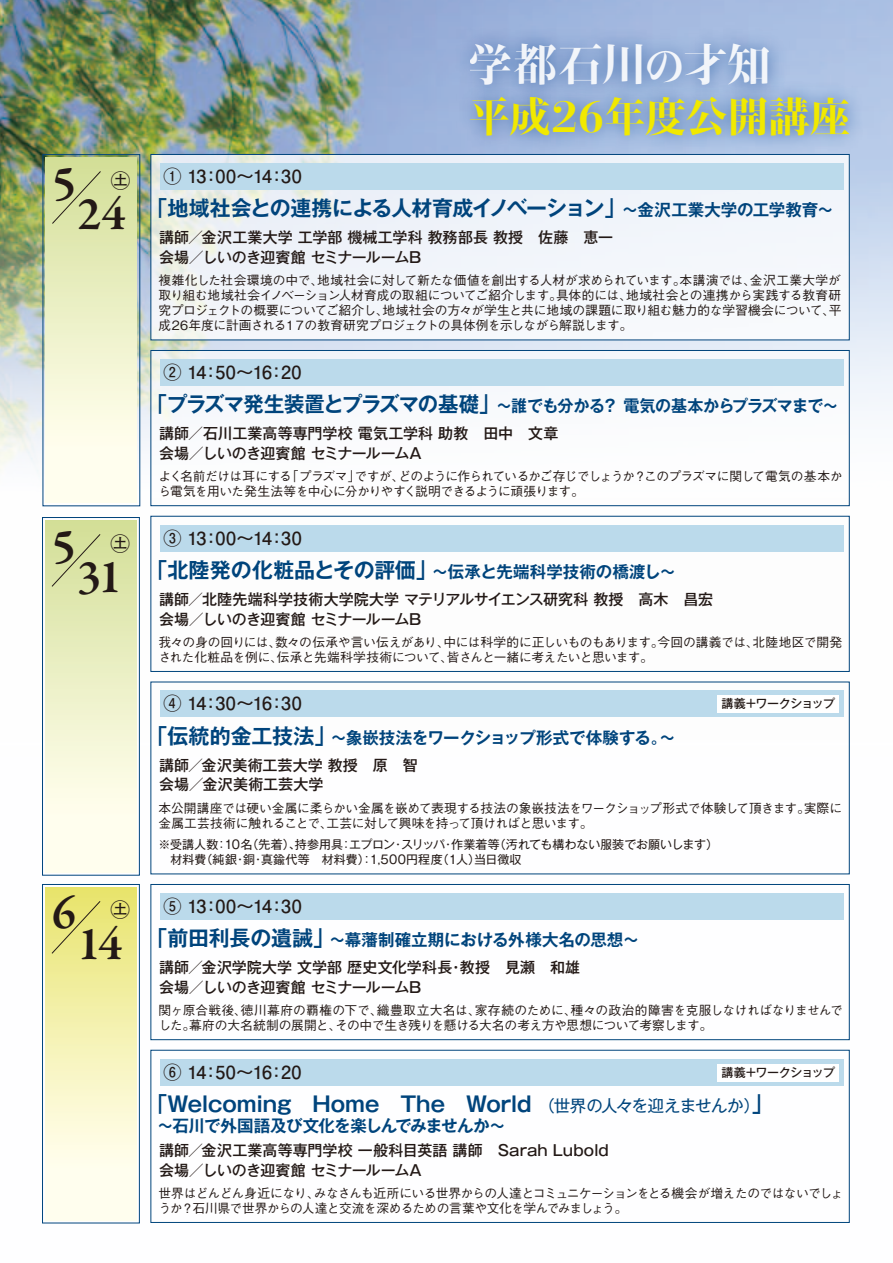
<style>
.page{position:relative;width:893px;height:1263px;background:#fff}
.page>*{position:absolute;margin:0;border:0;box-sizing:border-box;transform-origin:0 0}
.t1{font:600 48px "Garamond Premr Pro";color:#231916}
.t2{font:800 44.1px "Kocho Std";color:#fff}
.t3{font:800 41.4px "Kocho Std";color:#f1e900}
.t4{font:700 21px "Gothic MB101 Pro De";letter-spacing:-.015em;color:#00447c}
.t5{font:700 21px "Gothic MB101 Pro De";letter-spacing:-.055em;color:#00447c}
.t6{font:700 19.5px "Futo Go B101 Pro";color:#231916}
.t7{font:700 18px "Futo Go B101 Pro";letter-spacing:-.01em;color:#231916}
.t8{font:700 16.5px "Gothic MB101 Pro De";letter-spacing:-.02em;color:#00447c}
.t9{font:700 16.5px "Gothic MB101 Pro De";color:#00447c}
.t10{font:500 15px/19.5px "Gothic MB101 Pro";color:#231916}
.t11{font:500 12.75px/15px "Gothic BBB Pro";letter-spacing:-.04em;color:#231916}
.t12{font:12px/15px "Gothic MB101 Pro";color:#231916}
.t13{font:500 12px "Gothic MB101 Pro";letter-spacing:-.06em;color:#231916}
.s1{font-size:39.45px}
.s2{font-size:16.5px}
.s3{font-size:21px}
.s4{font-family:"Gothic MB101 Pro";font-weight:400;font-size:16.5px}
</style>
<div class="page">
<img style="left:0;top:0;width:893px;height:1224px">
<div style="left:42px;top:517px;width:98px;height:358px;border:1px solid #00447c"></div>
<div style="left:45px;top:520px;width:91px;height:352px;background:linear-gradient(to bottom,#d4e099,#fffffa)"></div>
<svg style="left:51px;top:533px;width:50px;height:54px"></svg>
<div style="left:43px;top:154px;width:97px;height:352px;border:1px solid #00447c"></div>
<div style="left:46px;top:158px;width:91px;height:345px;background:linear-gradient(to bottom,#d5e09a,#fffffa)"></div>
<svg style="left:51px;top:170px;width:51px;height:55px"></svg>
<div style="left:42px;top:884px;width:98px;height:339px;border:1px solid #00447c"></div>
<svg style="left:45px;top:887px;width:91px;height:333px"></svg>
<svg style="left:51px;top:900px;width:50px;height:54px"></svg>
<svg style="left:152px;top:156px;width:696px;height:182px;fill:#f2f5fa"></svg>
<div style="left:150px;top:154px;width:700px;height:186px;border:1px solid #00447c"></div>
<div style="left:160px;top:163px;width:683px;height:27px;background:#bbdaeb"></div>
<div style="left:151px;top:350px;width:698px;height:156px;background:#fff"></div>
<div style="left:150px;top:350px;width:700px;height:156px;border:1px solid #00447c"></div>
<div style="left:160px;top:359px;width:683px;height:27px;background:#bbdaeb"></div>
<div style="left:151px;top:516px;width:698px;height:155px;background:#fff"></div>
<div style="left:150px;top:516px;width:700px;height:156px;border:1px solid #00447c"></div>
<div style="left:160px;top:525px;width:683px;height:26px;background:#bbdaeb"></div>
<div style="left:151px;top:884px;width:698px;height:156px;background:#fff"></div>
<div style="left:150px;top:884px;width:700px;height:156px;border:1px solid #00447c"></div>
<div style="left:160px;top:893px;width:683px;height:27px;background:#bbdaeb"></div>
<div style="left:151px;top:682px;width:698px;height:192px;background:#fff"></div>
<div style="left:160px;top:690px;width:683px;height:27px;background:#bbdaeb"></div>
<div style="left:717px;top:695px;width:122px;height:17px;background:#fff"></div>
<div style="left:151px;top:1050px;width:698px;height:172px;background:#fff"></div>
<div style="left:150px;top:1050px;width:700px;height:173px;border:1px solid #00447c"></div>
<div style="left:160px;top:1059px;width:683px;height:26px;background:#bbdaeb"></div>
<div style="left:717px;top:1064px;width:122px;height:17px;background:#fff"></div>
<img style="left:443px;top:17px;width:354px;height:53px">
<img style="left:443px;top:70px;width:434px;height:95px">
<h1 class="t1" style="left:53px;top:154px;width:25px">5</h1>
<h3 class="t6" style="left:111px;top:165px;width:21px">㊏</h3>
<h1 class="t1" style="left:78px;top:185px;width:50px">24</h1>
<h1 class="t1" style="left:52px;top:517px;width:25px">5</h1>
<h3 class="t6" style="left:111px;top:527px;width:21px">㊏</h3>
<h1 class="t1" style="left:77px;top:548px;width:46px">31</h1>
<h1 class="t1" style="left:52px;top:884px;width:25px">6</h1>
<h3 class="t6" style="left:111px;top:894px;width:21px">㊏</h3>
<h1 class="t1" style="left:77px;top:915px;width:47px">14</h1>
<h2 class="t2" style="left:469px;top:29px;width:304px">学都石川<span class="s1">の</span>才知</h2>
<h3 class="t3" style="left:469px;top:83px;width:384px">平成26年度公開講座</h3>
<h3 class="t7" style="left:163px;top:162px;width:140px">① 13：00～14：30</h3>
<h3 class="t5" style="left:147px;top:191px;width:688px">「地域社会との連携による人材育成イノベーション」<span class="s2">～金沢工業大学の工学教育～</span></h3>
<p class="t10" style="left:159px;top:226px;width:456px">講師／金沢工業大学 工学部 機械工学科 教務部長 教授　佐藤　恵一会場／しいのき迎賓館 セミナールームB</p>
<p class="t11" style="left:159px;top:272px;width:685px;text-align:justify">複雑化した社会環境の中で、地域社会に対して新たな価値を創出する人材が求められています。本講演では、金沢工業大学が取り組む地域社会イノベーション人材育成の取組についてご紹介します。具体的には、地域社会との連携から実践する教育研究プロジェクトの概要についてご紹介し、地域社会の方々が学生と共に地域の課題に取り組む魅力的な学習機会について、平成26年度に計画される１７の教育研究プロジェクトの具体例を示しながら解説します。</p>
<h3 class="t7" style="left:163px;top:358px;width:140px">② 14：50～16：20</h3>
<p class="t8" style="left:147px;top:392px;width:693px"><span class="s3">「プラズマ発生装置とプラズマの基礎」</span>～誰でも分かる？ 電気の基本からプラズマまで～</p>
<p class="t10" style="left:159px;top:422px;width:401px">講師／石川工業高等専門学校 電気工学科 助教　田中　文章会場／しいのき迎賓館 セミナールームA</p>
<p class="t11" style="left:159px;top:468px;width:686px">よく名前だけは耳にする「プラズマ」ですが、どのように作られているかご存じでしょうか？このプラズマに関して電気の基本から電気を用いた発生法等を中心に分かりやすく説明できるように頑張ります。</p>
<h3 class="t7" style="left:163px;top:523px;width:140px">③ 13：00～14：30</h3>
<p class="t9" style="left:147px;top:558px;width:531px"><span class="s3">「北陸発の化粧品とその評価」</span>～伝承と先端科学技術の橋渡し～</p>
<p class="t10" style="left:159px;top:588px;width:556px">講師／北陸先端科学技術大学院大学 マテリアルサイエンス研究科 教授　高木　昌宏会場／しいのき迎賓館 セミナールームB</p>
<p class="t11" style="left:159px;top:633px;width:685px">我々の身の回りには、数々の伝承や言い伝えがあり、中には科学的に正しいものもあります。今回の講義では、北陸地区で開発された化粧品を例に、伝承と先端科学技術について、皆さんと一緒に考えたいと思います。</p>
<h3 class="t7" style="left:163px;top:689px;width:140px">④ 14：30～16：30</h3>
<p class="t8" style="left:147px;top:724px;width:531px"><span class="s3">「伝統的金工技法」</span>～象嵌技法をワークショップ形式で体験する。～</p>
<p class="t10" style="left:159px;top:754px;width:260px">講師／金沢美術工芸大学 教授　原　智会場／金沢美術工芸大学</p>
<p class="t11" style="left:159px;top:799px;width:685px">本公開講座では硬い金属に柔らかい金属を嵌めて表現する技法の象嵌技法をワークショップ形式で体験して頂きます。実際に金属工芸技術に触れることで、工芸に対して興味を持って頂ければと思います。</p>
<p class="t13" style="left:721px;top:694px;width:115px">講義+ワークショップ</p>
<p class="t12" style="left:159px;top:835px;width:561px">※受講人数：10名（先着）、持参用具：エプロン・スリッパ・作業着等（汚れても構わない服装でお願いします）　材料費（純銀・銅・真鍮代等　材料費）：1,500円程度（1人）当日徴収</p>
<h3 class="t7" style="left:163px;top:892px;width:140px">⑤ 13：00～14：30</h3>
<p class="t9" style="left:147px;top:926px;width:494px"><span class="s3">「前田利長の遺誡」</span>～幕藩制確立期における外様大名の思想～</p>
<p class="t10" style="left:159px;top:956px;width:423px">講師／金沢学院大学 文学部 歴史文化学科長・教授　見瀬　和雄会場／しいのき迎賓館 セミナールームB</p>
<p class="t11" style="left:159px;top:1001px;width:686px">関ヶ原合戦後、徳川幕府の覇権の下で、織豊取立大名は、家存続のために、種々の政治的障害を克服しなければなりませんでした。幕府の大名統制の展開と、その中で生き残りを懸ける大名の考え方や思想について考察します。</p>
<h3 class="t7" style="left:163px;top:1057px;width:140px">⑥ 14：50～16：20</h3>
<h3 class="t4" style="left:147px;top:1087px;width:628px">「Welcoming　Home　The　World <span class="s4">（世界の人々を迎えませんか）</span>」</h3>
<p class="t8" style="left:157px;top:1112px;width:350px">～石川で外国語及び文化を楽しんでみませんか～</p>
<p class="t10" style="left:159px;top:1139px;width:451px">講師／金沢工業高等専門学校 一般科目英語 講師　Sarah Lubold会場／しいのき迎賓館 セミナールームA</p>
<p class="t11" style="left:159px;top:1184px;width:686px">世界はどんどん身近になり、みなさんも近所にいる世界からの人達とコミュニケーションをとる機会が増えたのではないでしょうか？石川県で世界からの人達と交流を深めるための言葉や文化を学んでみましょう。</p>
<p class="t13" style="left:722px;top:1062px;width:115px">講義+ワークショップ</p>
</div>
